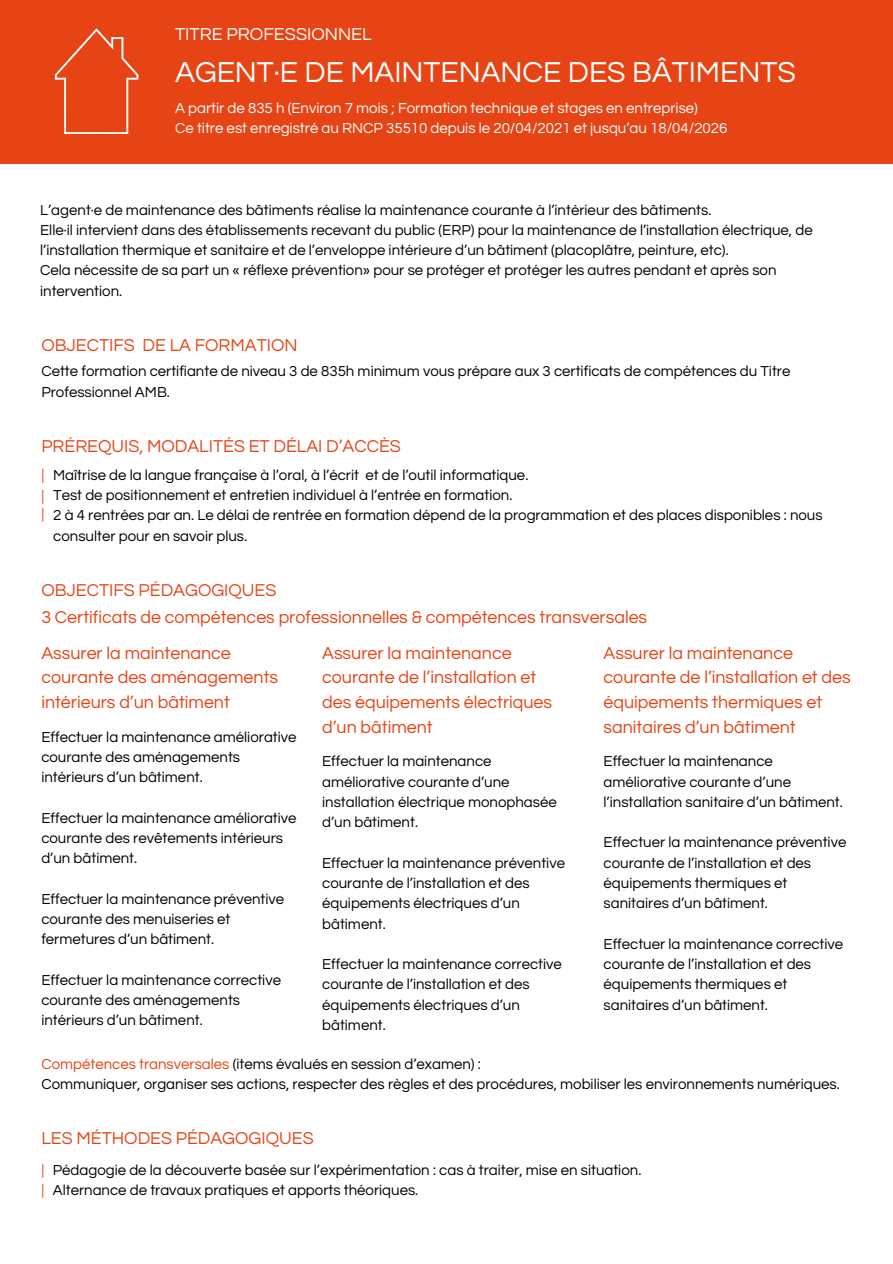
<style>
.page{position:relative;width:893px;height:1264px;background:#fff}
.page>*{position:absolute;margin:0;border:0;box-sizing:border-box;transform-origin:0 0}
.t1{font:30px "Questrial";color:#fff}
.t2{font:18px "Questrial";color:#fff}
.t3{font:17.85px/24.8px "Questrial";color:#e64415}
.t4{font:15px/20.2px "Questrial";color:#000}
.t5{font:15px "Questrial";color:#fff}
.t6{font:15px "Questrial";color:#e64415}
.s1{color:#e64415}
</style>
<div class="page">
<div style="left:0;top:0;width:892px;height:163px;background:#e64415"></div>
<svg style="left:55px;top:28px;width:83px;height:106px"></svg>
<p class="t2" style="left:175px;top:26px;width:198px">TITRE PROFESSIONNEL</p>
<h2 class="t1" style="left:175px;top:57px;width:622px">AGENT·E DE MAINTENANCE DES BÂTIMENTS</h2>
<h1 class="t5" style="left:175px;top:101px;width:524px">A partir de 835 h (Environ 7 mois ; Formation technique et stages en entreprise)</h1>
<p class="t5" style="left:175px;top:121px;width:553px">Ce titre est enregistré au RNCP 35510 depuis le 20/04/2021 et jusqu’au 18/04/2026</p>
<p class="t4" style="left:40px;top:200px;width:672px">L’agent·e de maintenance des bâtiments réalise la maintenance courante à l’intérieur des bâtiments.</p>
<p class="t4" style="left:40px;top:220px;width:774px">Elle·il intervient dans des établissements recevant du public (ERP) pour la maintenance de l’installation électrique, de l’installation thermique et sanitaire et de l’enveloppe intérieure d’un bâtiment (placoplâtre, peinture, etc).</p>
<p class="t4" style="left:40px;top:261px;width:737px">Cela nécessite de sa part un « réflexe prévention» pour se protéger et protéger les autres pendant et après son intervention.</p>
<p class="t3" style="left:41px;top:333px;width:258px">OBJECTIFS DE LA FORMATION</p>
<h2 class="t4" style="left:41px;top:361px;width:750px">Cette formation certifiante de niveau 3 de 835h minimum vous prépare aux 3 certificats de compétences du Titre<br>Professionnel AMB.</h2>
<p class="t3" style="left:41px;top:434px;width:361px">PRÉREQUIS, MODALITÉS ET DÉLAI D’ACCÈS</p>
<p class="t6" style="left:41px;top:467px;width:4px">|</p>
<h3 class="t6" style="left:41px;top:506px;width:4px">|</h3>
<p class="t4" style="left:53px;top:465px;width:476px">Maîtrise de la langue française à l’oral, à l’écrit et de l’outil informatique.</p>
<p class="t4" style="left:53px;top:485px;width:460px">Test de positionnement et entretien individuel à l’entrée en formation.</p>
<p class="t4" style="left:53px;top:505px;width:770px">2 à 4 rentrées par an. Le délai de rentrée en formation dépend de la programmation et des places disponibles : nous consulter pour en savoir plus.</p>
<p class="t6" style="left:41px;top:488px;width:4px">|</p>
<p class="t3" style="left:41px;top:578px;width:236px">OBJECTIFS PÉDAGOGIQUES</p>
<h3 class="t3" style="left:41px;top:605px;width:607px">3 Certificats de compétences professionnelles &amp; compétences transversales</h3>
<p class="t3" style="left:41px;top:641px;width:238px">Assurer la maintenance courante des aménagements intérieurs d’un bâtiment</p>
<p class="t3" style="left:322px;top:641px;width:231px">Assurer la maintenance courante de l’installation et des équipements électriques d’un bâtiment</p>
<p class="t3" style="left:603px;top:641px;width:249px">Assurer la maintenance courante de l’installation et des équipements thermiques et sanitaires d’un bâtiment</p>
<p class="t4" style="left:41px;top:727px;width:257px">Effectuer la maintenance améliorative courante des aménagements intérieurs d’un bâtiment.</p>
<p class="t4" style="left:41px;top:808px;width:257px">Effectuer la maintenance améliorative courante des revêtements intérieurs d’un bâtiment.</p>
<p class="t4" style="left:41px;top:889px;width:244px">Effectuer la maintenance préventive courante des menuiseries et fermetures d’un bâtiment.</p>
<p class="t4" style="left:41px;top:970px;width:241px">Effectuer la maintenance corrective courante des aménagements intérieurs d’un bâtiment.</p>
<h3 class="t4" style="left:322px;top:751px;width:236px">Effectuer la maintenance améliorative courante d’une installation électrique monophasée d’un bâtiment.</h3>
<h3 class="t4" style="left:322px;top:853px;width:244px">Effectuer la maintenance préventive courante de l’installation et des équipements électriques d’un bâtiment.</h3>
<p class="t4" style="left:322px;top:954px;width:241px">Effectuer la maintenance corrective courante de l’installation et des équipements électriques d’un bâtiment.</p>
<p class="t4" style="left:603px;top:751px;width:241px">Effectuer la maintenance améliorative courante d’une l’installation sanitaire d’un bâtiment.</p>
<p class="t4" style="left:603px;top:832px;width:244px">Effectuer la maintenance préventive courante de l’installation et des équipements thermiques et sanitaires d’un bâtiment.</p>
<h2 class="t4" style="left:603px;top:934px;width:241px">Effectuer la maintenance corrective courante de l’installation et des équipements thermiques et sanitaires d’un bâtiment.</h2>
<p class="t4" style="left:41px;top:1054px;width:441px"><span class="s1">Compétences transversales</span> (items évalués en session d’examen) :</p>
<h2 class="t4" style="left:41px;top:1074px;width:799px">Communiquer, organiser ses actions, respecter des règles et des procédures, mobiliser les environnements numériques.</h2>
<p class="t3" style="left:41px;top:1126px;width:274px">LES MÉTHODES PÉDAGOGIQUES</p>
<h2 class="t4" style="left:53px;top:1159px;width:590px">Pédagogie de la découverte basée sur l’expérimentation : cas à traiter, mise en situation.</h2>
<p class="t4" style="left:53px;top:1180px;width:367px">Alternance de travaux pratiques et apports théoriques.</p>
<p class="t6" style="left:41px;top:1162px;width:4px">|</p>
<p class="t6" style="left:41px;top:1182px;width:4px">|</p>
</div>
